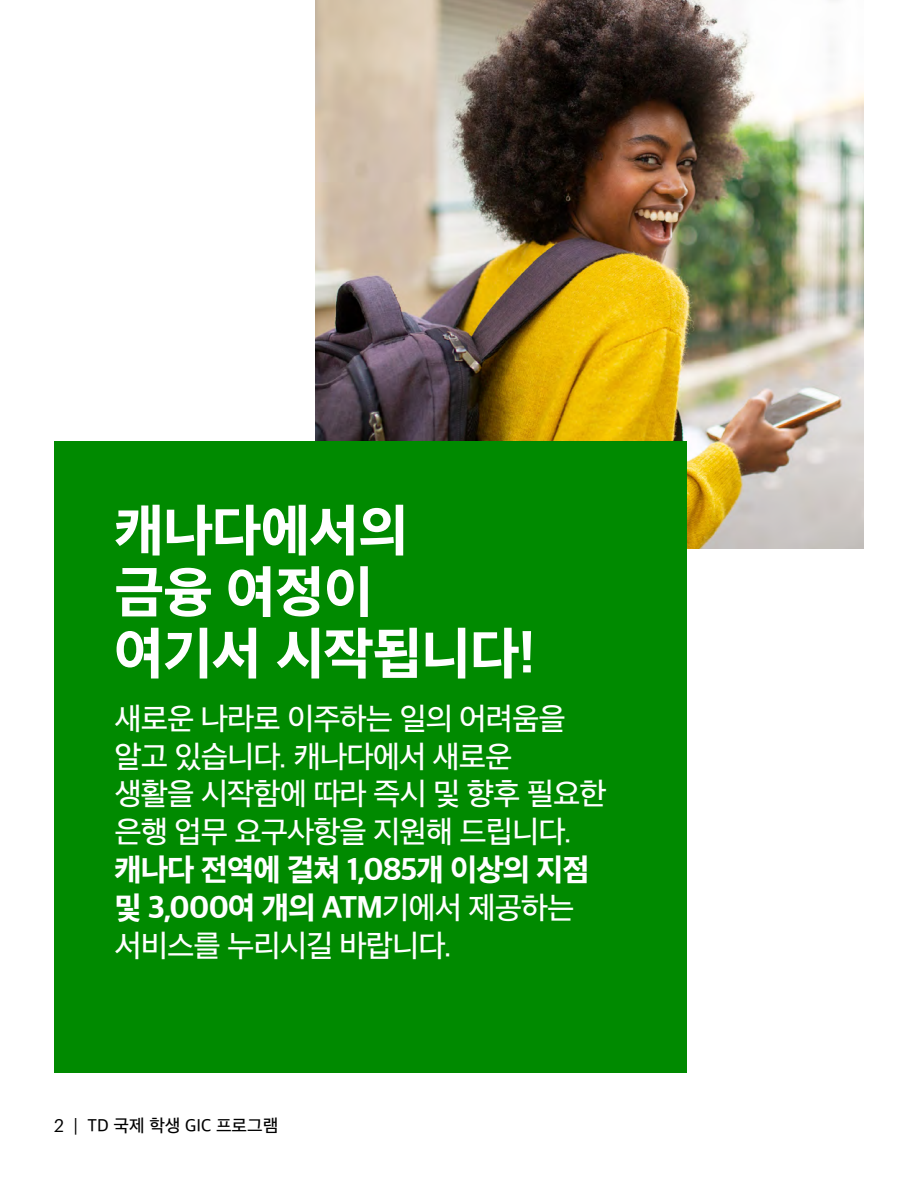
<style>
.page{position:relative;width:918px;height:1188px;background:#fff}
.page>*{position:absolute;margin:0;border:0;box-sizing:border-box;transform-origin:0 0}
.t1{font:800 57px/61.5px "Apple SD Gothic Neo";letter-spacing:-.01em;color:#fff}
.t2{font:500 31.5px/37.8px "Apple SD Gothic Neo";letter-spacing:-.03em;color:#fff}
.t3{font:500 18px "Apple SD Gothic Neo";color:#000}
.s1{font-weight:800}
.s2{font-family:"TD Graphik";font-weight:400}
</style>
<div class="page">
<img style="left:315px;top:0;width:549px;height:549px">
<div style="left:54px;top:441px;width:633px;height:632px;background:#008a00"></div>
<p class="t1" style="left:115px;top:503px;width:422px">캐나다에서의<br>금융 여정이<br>여기서 시작됩니다!</p>
<p class="t2" style="left:115px;top:701px;width:494px">새로운 나라로 이주하는 일의 어려움을 알고 있습니다. 캐나다에서 새로운<br>생활을 시작함에 따라 즉시 및 향후 필요한 은행 업무 요구사항을 지원해 드립니다. <span class="s1">캐나다 전역에 걸쳐 1,085개 이상의 지점 및 3,000여 개의 ATM</span>기에서 제공하는 서비스를 누리시길 바랍니다.</p>
<p class="t3" style="left:54px;top:1116px;width:226px"><span class="s2">2 |</span> TD 국제 학생 GIC 프로그램</p>
</div>
